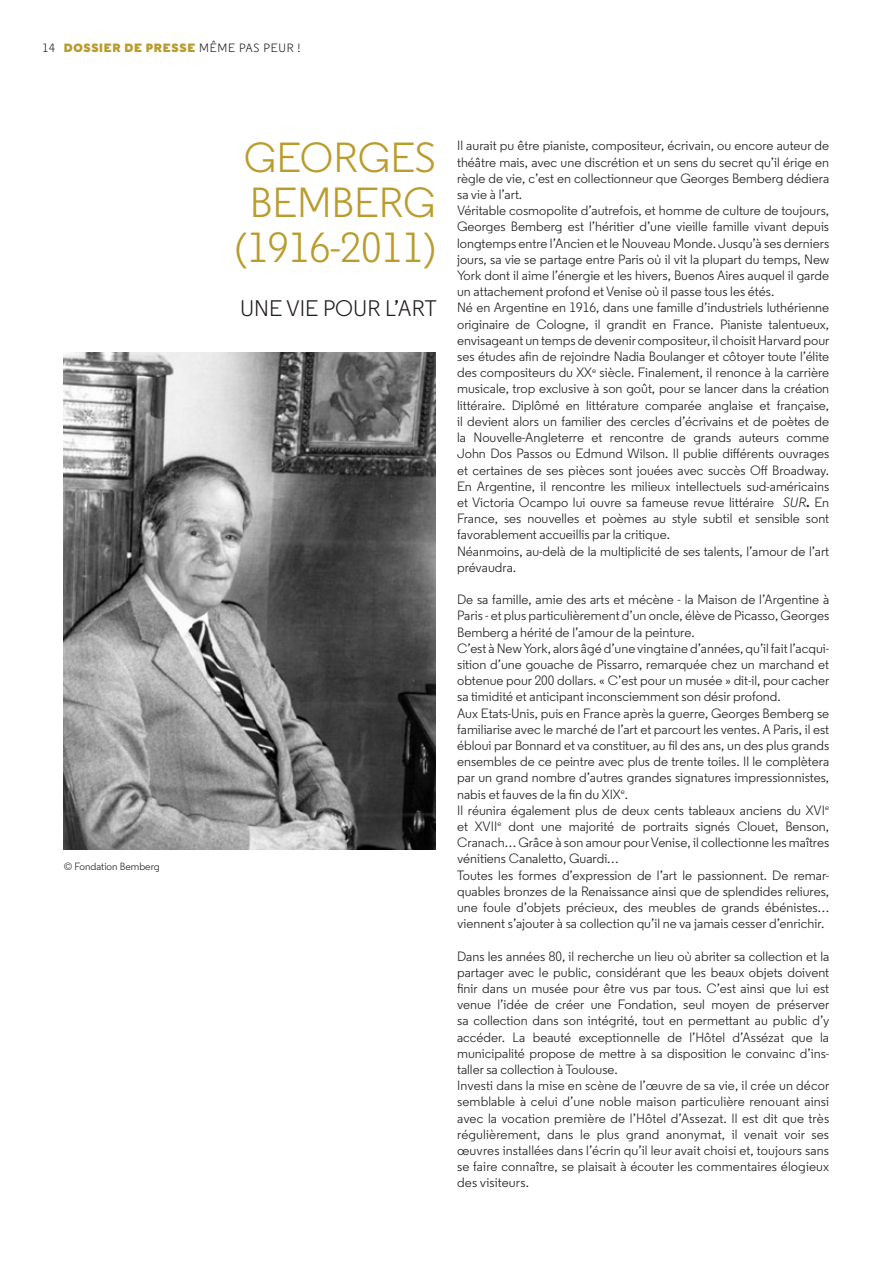
<style>
.page{position:relative;width:893px;height:1263px;background:#fff}
.page>*{position:absolute;margin:0;border:0;box-sizing:border-box;transform-origin:0 0}
.t1{font:42px/45px "Regular";color:#ba9b2b;text-align:center}
.t2{font:22.5px "Regular";color:#231f20}
.t3{font:13.5px/16.2px "Regular";color:#231f20}
.t4{font:900 12px "Regular";letter-spacing:.06em;color:#ba9b2b}
.t5{font:10.5px "Regular";color:#212121}
.s1{font-weight:400;color:#231f20}
.s2{font-style:italic}
.s3{font-weight:700}
</style>
<div class="page">
<img style="left:64px;top:353px;width:372px;height:496px">
<p class="t4" style="left:43px;top:40px;width:260px"><span class="s1">14</span> DOSSIER DE PRESSE <span class="s1">MÊME PAS PEUR !</span></p>
<p class="t5" style="left:64px;top:860px;width:98px">© Fondation Bemberg</p>
<h1 class="t1" style="left:235px;top:135px;width:203px">GEORGES<br>BEMBERG (1916-2011)</h1>
<h2 class="t2" style="left:240px;top:294px;width:198px">UNE VIE POUR L’ART</h2>
<p class="t3" style="left:457px;top:138px;width:374px">Il aurait pu être pianiste, compositeur, écrivain, ou encore auteur de théâtre mais, avec une discrétion et un sens du secret qu’il érige en règle de vie, c’est en collectionneur que Georges Bemberg dédiera sa vie à l’art.<br>Véritable cosmopolite d’autrefois, et homme de culture de toujours, Georges Bemberg est l’héritier d’une vieille famille vivant depuis longtemps entre l’Ancien et le Nouveau Monde. Jusqu’à ses derniers jours, sa vie se partage entre Paris où il vit la plupart du temps, New York dont il aime l’énergie et les hivers, Buenos Aires auquel il garde un attachement profond et Venise où il passe tous les étés.<br>Né en Argentine en 1916, dans une famille d’industriels luthérienne originaire de Cologne, il grandit en France. Pianiste talentueux, envisageant un temps de devenir compositeur, il choisit Harvard pour ses études afin de rejoindre Nadia Boulanger et côtoyer toute l’élite des compositeurs du XX<sup>e</sup> siècle. Finalement, il renonce à la carrière musicale, trop exclusive à son goût, pour se lancer dans la création littéraire. Diplômé en littérature comparée anglaise et française, il devient alors un familier des cercles d’écrivains et de poètes de la Nouvelle-Angleterre et rencontre de grands auteurs comme John Dos Passos ou Edmund Wilson. Il publie différents ouvrages et certaines de ses pièces sont jouées avec succès Off Broadway.<br>En Argentine, il rencontre les milieux intellectuels sud-américains et Victoria Ocampo lui ouvre sa fameuse revue littéraire <span class="s2">SUR</span><span class="s3">.</span> En France, ses nouvelles et poèmes au style subtil et sensible sont favorablement accueillis par la critique.<br>Néanmoins, au-delà de la multiplicité de ses talents, l’amour de l’art prévaudra.</p>
<p class="t3" style="left:457px;top:591px;width:374px">De sa famille, amie des arts et mécène - la Maison de l’Argentine à Paris - et plus particulièrement d’un oncle, élève de Picasso, Georges Bemberg a hérité de l’amour de la peinture.<br>C’est à New York, alors âgé d’une vingtaine d’années, qu’il fait l’acqui&shy;sition d’une gouache de Pissarro, remarquée chez un marchand et obtenue pour 200 dollars. « C’est pour un musée » dit-il, pour cacher sa timidité et anticipant inconsciemment son désir profond.<br>Aux Etats-Unis, puis en France après la guerre, Georges Bemberg se familiarise avec le marché de l’art et parcourt les ventes. A Paris, il est ébloui par Bonnard et va constituer, au fil des ans, un des plus grands ensembles de ce peintre avec plus de trente toiles. Il le complètera par un grand nombre d’autres grandes signatures impressionnistes, nabis et fauves de la fin du XIX<sup>e</sup>.<br>Il réunira également plus de deux cents tableaux anciens du XVI<sup>e </sup>et XVII<sup>e</sup> dont une majorité de portraits signés Clouet, Benson, Cranach… Grâce à son amour pour Venise, il collectionne les maîtres vénitiens Canaletto, Guardi…<br>Toutes les formes d’expression de l’art le passionnent. De remar&shy;quables bronzes de la Renaissance ainsi que de splendides reliures, une foule d’objets précieux, des meubles de grands ébénistes… viennent s’ajouter à sa collection qu’il ne va jamais cesser d’enrichir.</p>
<p class="t3" style="left:457px;top:948px;width:374px">Dans les années 80, il recherche un lieu où abriter sa collection et la partager avec le public, considérant que les beaux objets doivent finir dans un musée pour être vus par tous. C’est ainsi que lui est venue l’idée de créer une Fondation, seul moyen de préserver sa collection dans son intégrité, tout en permettant au public d’y accéder. La beauté exceptionnelle de l’Hôtel d’Assézat que la municipalité propose de mettre à sa disposition le convainc d’ins&shy;taller sa collection à Toulouse.<br>Investi dans la mise en scène de l’œuvre de sa vie, il crée un décor semblable à celui d’une noble maison particulière renouant ainsi avec la vocation première de l’Hôtel d’Assezat. Il est dit que très régulièrement, dans le plus grand anonymat, il venait voir ses œuvres installées dans l’écrin qu’il leur avait choisi et, toujours sans se faire connaître, se plaisait à écouter les commentaires élogieux des visiteurs.</p>
</div>
